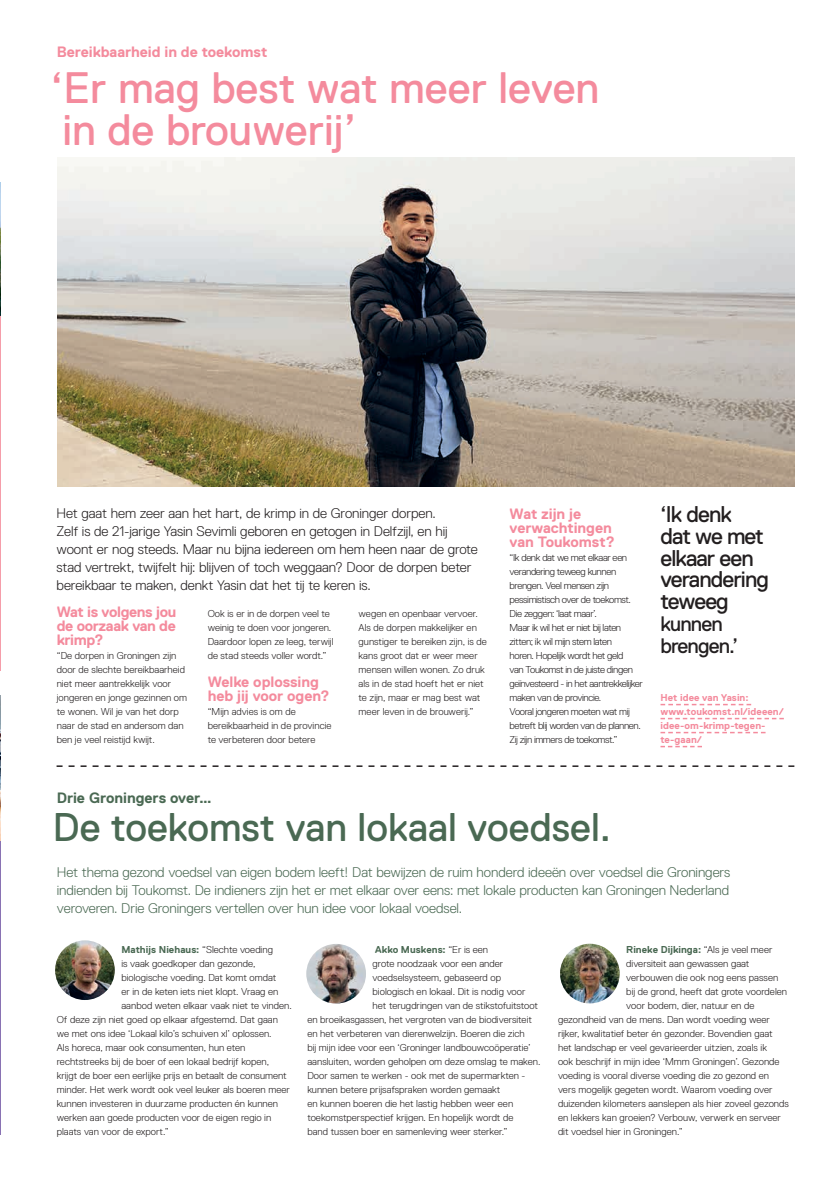
<style>
.page{position:relative;width:837px;height:1185px;background:#fff}
.page>*{position:absolute;margin:0;border:0;box-sizing:border-box;transform-origin:0 0}
.t1{font:44px/42px "Replica Std";color:#f48b9d}
.t2{font:40px "Replica Std";color:#4a6953}
.t3{font:22.8px/21.8px "Replica Std";letter-spacing:-.04em;color:#231f20}
.t4{font:20.9px/21.8px "Replica Std";letter-spacing:-.04em;color:#231f20}
.t5{font:700 15px/14px "Replica Std";letter-spacing:-.005em;color:#f48b9d}
.t6{font:700 15px "Replica Std";letter-spacing:-.005em;color:#4a6953}
.t7{font:300 14px/18px "Replica Std";letter-spacing:-.005em;color:#231f20}
.t8{font:300 14px/18px "Replica Std";letter-spacing:-.005em;color:#4a6953;text-align:justify}
.t9{font:300 10px/14px "Replica Std";color:#231f20}
.t10{font:300 10px/14px "Replica Std";letter-spacing:-.04em;color:#231f20}
.t11{font:700 10px "Replica Std";letter-spacing:.005em;color:#4a6953}
.t12{font:700 10px/14px "Replica Std";letter-spacing:.005em;color:#f48b9d}
.s1{font-weight:300;color:#231f20}
</style>
<div class="page">
<hr style="left:0;top:316px;width:1px;height:355px;background:#f59daa">
<img style="left:0;top:183px;width:1px;height:133px">
<svg style="left:57px;top:765px;width:737px;height:2px"></svg>
<img style="left:57px;top:157px;width:737px;height:329px">
<svg style="left:660px;top:704px;width:90px;height:1px"></svg>
<svg style="left:660px;top:718px;width:123px;height:1px"></svg>
<svg style="left:660px;top:732px;width:105px;height:1px"></svg>
<svg style="left:660px;top:746px;width:41px;height:1px"></svg>
<hr style="left:0;top:818px;width:1px;height:317px;background:#8972b3">
<img style="left:55px;top:940px;width:60px;height:60px;border-radius:30px">
<img style="left:306px;top:944px;width:60px;height:59px;border-radius:30px">
<img style="left:559px;top:944px;width:60px;height:59px;border-radius:30px">
<img style="left:0;top:695px;width:1px;height:145px">
<h3 class="t5" style="left:57px;top:44px;width:212px">Bereikbaarheid in de toekomst</h3>
<h1 class="t1" style="left:51px;top:67px;width:549px">‘Er mag best wat meer leven in de brouwerij’</h1>
<p class="t7" style="left:57px;top:505px;width:422px">Het gaat hem zeer aan het hart, de krimp in de Groninger dorpen.<br>Zelf is de 21-jarige Yasin Sevimli geboren en getogen in Delfzijl, en hij woont er nog steeds. Maar nu bijna iedereen om hem heen naar de grote stad vertrekt, twijfelt hij: blijven of toch weggaan? Door de dorpen beter bereikbaar te maken, denkt Yasin dat het tij te keren is.</p>
<h3 class="t5" style="left:57px;top:604px;width:121px;text-align:justify">Wat is volgens jou de oorzaak van de krimp?</h3>
<p class="t9" style="left:57px;top:648px;width:132px">“De dorpen in Groningen zijn door de slechte bereikbaarheid niet meer aantrekkelijk voor jongeren en jonge gezinnen om te wonen. Wil je van het dorp naar de stad en andersom dan ben je veel reistijd kwijt.</p>
<p class="t9" style="left:207px;top:606px;width:127px">Ook is er in de dorpen veel te weinig te doen voor jongeren.<br>Daardoor lopen ze leeg, terwijl de stad steeds voller wordt.”</p>
<h3 class="t5" style="left:207px;top:674px;width:124px">Welke oplossing heb jij voor ogen?</h3>
<p class="t9" style="left:207px;top:704px;width:125px">“Mijn advies is om de bereikbaarheid in de provincie te verbeteren door betere</p>
<p class="t9" style="left:358px;top:606px;width:130px">wegen en openbaar vervoer.<br>Als de dorpen makkelijker en gunstiger te bereiken zijn, is de kans groot dat er weer meer mensen willen wonen. Zo druk als in de stad hoeft het er niet te zijn, maar er mag best wat meer leven in de brouwerij.”</p>
<h3 class="t5" style="left:509px;top:506px;width:107px">Wat zijn je verwachtingen van Toukomst?</h3>
<p class="t10" style="left:509px;top:550px;width:135px">“Ik denk dat we met elkaar een verandering teweeg kunnen brengen. Veel mensen zijn pessimistisch over de toekomst.<br>Die zeggen: ‘laat maar’.<br>Maar ik wil het er niet bij laten zitten; ik wil mijn stem laten<br>horen. Hopelijk wordt het geld<br>van Toukomst in de juiste dingen geïnvesteerd - in het aantrekkelijker maken van de provincie.<br>Vooral jongeren moeten wat mij betreft blij worden van de plannen.<br>Zij zijn immers de toekomst.”</p>
<h3 class="t3" style="left:660px;top:503px;width:110px">‘Ik denk<br>dat we met elkaar een verandering teweeg</h3>
<h3 class="t4" style="left:660px;top:613px;width:79px">kunnen brengen.’</h3>
<p class="t12" style="left:660px;top:690px;width:125px">Het idee van Yasin: www.toukomst.nl/ideeen/ idee-om-krimp-tegen&shy;te-gaan/</p>
<h3 class="t6" style="left:57px;top:790px;width:156px">Drie Groningers over…</h3>
<h2 class="t2" style="left:53px;top:804px;width:559px">De toekomst van lokaal voedsel.</h2>
<p class="t8" style="left:57px;top:863px;width:674px">Het thema gezond voedsel van eigen bodem leeft! Dat bewijzen de ruim honderd ideeën over voedsel die Groningers indienden bij Toukomst. De indieners zijn het er met elkaar over eens: met lokale producten kan Groningen Nederland veroveren. Drie Groningers vertellen over hun idee voor lokaal voedsel.</p>
<p class="t11" style="left:121px;top:944px;width:153px">Mathijs Niehaus: <span class="s1">“Slechte voeding</span></p>
<p class="t9" style="left:121px;top:956px;width:135px">is vaak goedkoper dan gezonde,</p>
<p class="t9" style="left:121px;top:970px;width:156px">biologische voeding. Dat komt omdat</p>
<p class="t9" style="left:121px;top:984px;width:158px">er in de keten iets niet klopt. Vraag en</p>
<p class="t9" style="left:121px;top:998px;width:172px">aanbod weten elkaar vaak niet te vinden.</p>
<p class="t9" style="left:57px;top:1012px;width:223px">Of deze zijn niet goed op elkaar afgestemd. Dat gaan</p>
<p class="t9" style="left:57px;top:1026px;width:216px">we met ons idee ‘Lokaal kilo’s schuiven xl’ oplossen.</p>
<p class="t9" style="left:57px;top:1040px;width:190px">Als horeca, maar ook consumenten, hun eten</p>
<p class="t9" style="left:57px;top:1054px;width:214px">rechtstreeks bij de boer of een lokaal bedrijf kopen,</p>
<p class="t9" style="left:57px;top:1068px;width:231px">krijgt de boer een eerlijke prijs en betaalt de consument</p>
<p class="t9" style="left:57px;top:1082px;width:235px">minder. Het werk wordt ook veel leuker als boeren meer</p>
<p class="t9" style="left:57px;top:1096px;width:223px">kunnen investeren in duurzame producten én kunnen</p>
<p class="t9" style="left:57px;top:1110px;width:216px">werken aan goede producten voor de eigen regio in</p>
<p class="t9" style="left:57px;top:1124px;width:113px">plaats van voor de export.”</p>
<p class="t11" style="left:375px;top:944px;width:114px">Akko Muskens: <span class="s1">“Er is een</span></p>
<p class="t9" style="left:372px;top:956px;width:132px">grote noodzaak voor een ander</p>
<p class="t9" style="left:372px;top:970px;width:130px">voedselsysteem, gebaseerd op</p>
<p class="t9" style="left:372px;top:984px;width:154px">biologisch en lokaal. Dit is nodig voor</p>
<p class="t9" style="left:372px;top:998px;width:167px">het terugdringen van de stikstofuitstoot</p>
<p class="t9" style="left:307px;top:1012px;width:226px">en broeikasgassen, het vergroten van de biodiversiteit</p>
<p class="t9" style="left:307px;top:1026px;width:219px">en het verbeteren van dierenwelzijn. Boeren die zich</p>
<p class="t9" style="left:307px;top:1040px;width:225px">bij mijn idee voor een ‘Groninger landbouwcoöperatie’</p>
<p class="t9" style="left:307px;top:1054px;width:234px">aansluiten, worden geholpen om deze omslag te maken.</p>
<p class="t9" style="left:307px;top:1068px;width:219px">Door samen te werken - ook met de supermarkten -</p>
<p class="t9" style="left:307px;top:1082px;width:195px">kunnen betere prijsafspraken worden gemaakt</p>
<p class="t9" style="left:307px;top:1096px;width:207px">en kunnen boeren die het lastig hebben weer een</p>
<p class="t9" style="left:307px;top:1110px;width:207px">toekomstperspectief krijgen. En hopelijk wordt de</p>
<p class="t9" style="left:307px;top:1124px;width:201px">band tussen boer en samenleving weer sterker.”</p>
<p class="t11" style="left:626px;top:944px;width:148px">Rineke Dijkinga: <span class="s1">“Als je veel meer</span></p>
<p class="t9" style="left:626px;top:956px;width:125px">diversiteit aan gewassen gaat</p>
<p class="t9" style="left:626px;top:970px;width:153px">verbouwen die ook nog eens passen</p>
<p class="t9" style="left:626px;top:984px;width:162px">bij de grond, heeft dat grote voordelen</p>
<p class="t9" style="left:626px;top:998px;width:130px">voor bodem, dier, natuur en de</p>
<p class="t9" style="left:557px;top:1012px;width:213px">gezondheid van de mens. Dan wordt voeding weer</p>
<p class="t9" style="left:557px;top:1026px;width:216px">rijker, kwalitatief beter én gezonder. Bovendien gaat</p>
<p class="t9" style="left:557px;top:1040px;width:210px">het landschap er veel gevarieerder uitzien, zoals ik</p>
<p class="t9" style="left:557px;top:1054px;width:223px">ook beschrijf in mijn idee ‘Mmm Groningen’. Gezonde</p>
<p class="t9" style="left:557px;top:1068px;width:212px">voeding is vooral diverse voeding die zo gezond en</p>
<p class="t9" style="left:557px;top:1082px;width:216px">vers mogelijk gegeten wordt. Waarom voeding over</p>
<p class="t9" style="left:557px;top:1096px;width:232px">duizenden kilometers aanslepen als hier zoveel gezonds</p>
<p class="t9" style="left:557px;top:1110px;width:224px">en lekkers kan groeien? Verbouw, verwerk en serveer</p>
<p class="t9" style="left:557px;top:1124px;width:126px">dit voedsel hier in Groningen.”</p>
</div>
